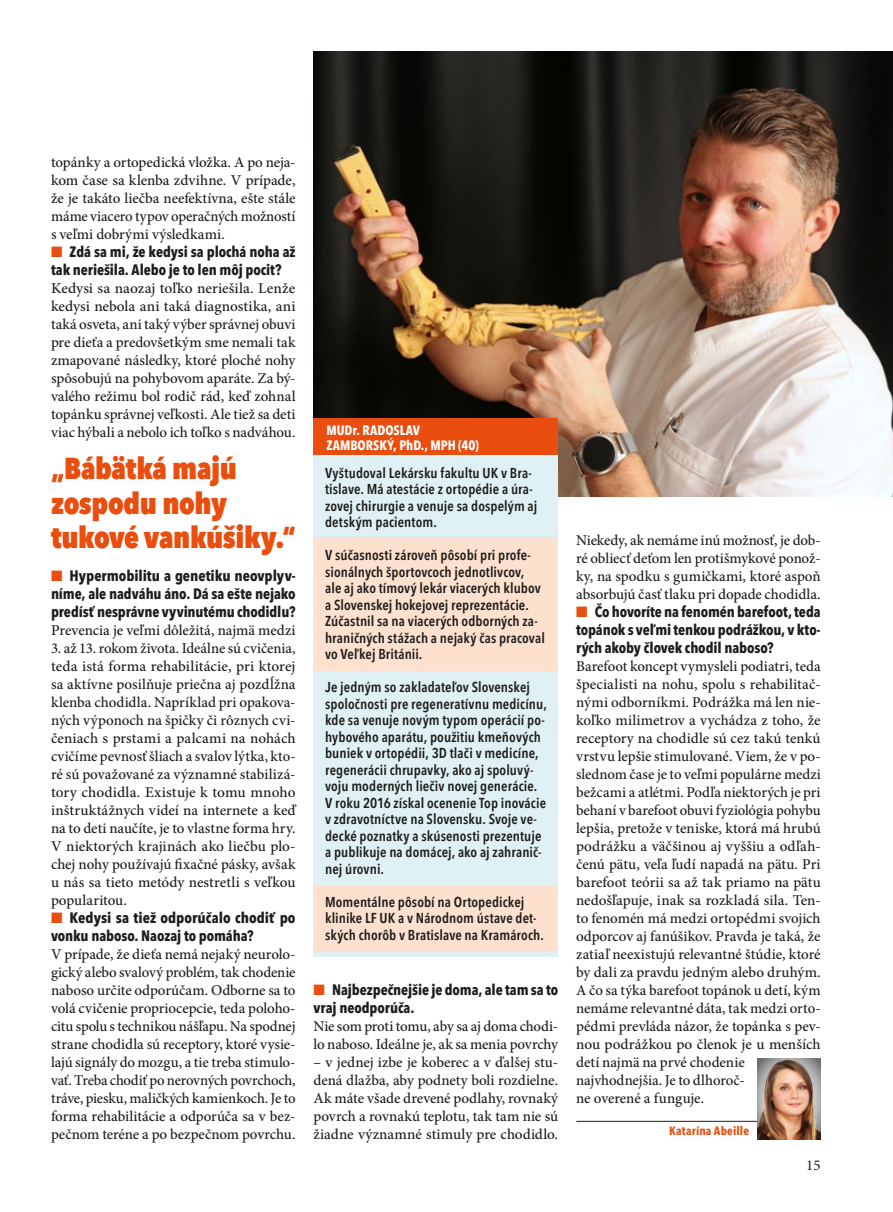
<style>
.page{position:relative;width:893px;height:1212px;background:#fff}
.page>*{position:absolute;margin:0;border:0;box-sizing:border-box;transform-origin:0 0}
.t1{font:800 condensed 30px/34.5px "Avenir Next LT Pro";letter-spacing:-.015em;color:#e94e0f}
.t2{font:500 15px/18px "Minion Pro";color:#1d1d1b;text-align:justify}
.t3{font:700 condensed 15px/18px "Avenir Next LT Pro";letter-spacing:-.005em;color:#1d1d1b}
.t4{font:15px "Minion Pro";color:#1d1d1b}
.t5{font:600 condensed 14.25px/16.5px "Avenir Next LT Pro";letter-spacing:.005em;color:#1d1d1b}
.t6{font:700 condensed 13.5px/15px "Avenir Next LT Pro";letter-spacing:.005em;color:#fff}
.t7{font:700 condensed 12px "Avenir Next LT Pro";letter-spacing:.01em;color:#e94e0f}
.s1{color:#e94e0f}
</style>
<div class="page">
<img style="left:314px;top:51px;width:579px;height:445px">
<div style="left:314px;top:419px;width:244px;height:537px;background:#e0f1f5"></div>
<div style="left:314px;top:419px;width:244px;height:36px;background:#e94e0f"></div>
<div style="left:314px;top:537px;width:244px;height:133px;background:#fde0ce"></div>
<div style="left:314px;top:886px;width:244px;height:66px;background:#fde0ce"></div>
<hr style="left:576px;top:1121px;width:244px;height:1px;background:#1d1d1b">
<img style="left:757px;top:1058px;width:64px;height:82px">
<p class="t2" style="left:51px;top:153px;width:246px">topánky a ortopedická vložka. A po neja&shy;kom čase sa klenba zdvihne. V prípade, že je takáto liečba neefektívna, ešte stále máme viacero typov operačných možností s veľmi dobrými výsledkami.</p>
<p class="t3" style="left:51px;top:242px;width:246px"><span class="s1">■</span> Zdá sa mi, že kedysi sa plochá noha až tak neriešila. Alebo je to len môj pocit?</p>
<p class="t2" style="left:51px;top:279px;width:246px">Kedysi sa naozaj toľko neriešila. Lenže kedysi nebola ani taká diagnostika, ani taká osveta, ani taký výber správnej obuvi pre dieťa a predovšetkým sme nemali tak zmapované následky, ktoré ploché nohy spôsobujú na pohybovom aparáte. Za bý&shy;valého režimu bol rodič rád, keď zohnal topánku správnej veľkosti. Ale tiež sa deti viac hýbali a nebolo ich toľko s nadváhou.</p>
<h1 class="t1" style="left:51px;top:451px;width:246px">„Bábätká majú zospodu nohy tukové vankúšiky.“</h1>
<p class="t3" style="left:51px;top:566px;width:246px;text-align:justify"><span class="s1">■</span> Hypermobilitu a genetiku neovplyv&shy;níme, ale nadváhu áno. Dá sa ešte nejako predísť nesprávne vyvinutému chodidlu?</p>
<p class="t2" style="left:51px;top:621px;width:246px">Prevencia je veľmi dôležitá, najmä medzi</p>
<p class="t2" style="left:51px;top:639px;width:246px">3. až 13. rokom života. Ideálne sú cvičenia, teda istá forma rehabilitácie, pri ktorej sa aktívne posilňuje priečna aj pozdĺžna klenba chodidla. Napríklad pri opakova&shy;ných výponoch na špičky či rôznych cvi&shy;čeniach s prstami a palcami na nohách cvičíme pevnosť šliach a svalov lýtka, kto&shy;ré sú považované za významné stabilizá&shy;tory chodidla. Existuje k tomu mnoho inštruktážnych videí na internete a keď na to deti naučíte, je to vlastne forma hry.<br>V niektorých krajinách ako liečbu plo&shy;chej nohy používajú fixačné pásky, avšak u nás sa tieto metódy nestretli s veľkou popularitou.</p>
<p class="t3" style="left:51px;top:908px;width:246px"><span class="s1">■</span> Kedysi sa tiež odporúčalo chodiť po vonku naboso. Naozaj to pomáha?</p>
<p class="t2" style="left:51px;top:945px;width:246px">V prípade, že dieťa nemá nejaký neurolo&shy;gický alebo svalový problém, tak chodenie naboso určite odporúčam. Odborne sa to volá cvičenie propriocepcie, teda poloho&shy;citu spolu s technikou nášľapu. Na spodnej strane chodidla sú receptory, ktoré vysie&shy;lajú signály do mozgu, a tie treba stimulo&shy;vať. Treba chodiť po nerovných povrchoch, tráve, piesku, maličkých kamienkoch. Je to forma rehabilitácie a odporúča sa v bez&shy;pečnom teréne a po bezpečnom povrchu.</p>
<p class="t6" style="left:326px;top:422px;width:52px">MUDr. Radoslav<br>Zamborský</p>
<p class="t6" style="left:393px;top:437px;width:87px">, PhD., MPH (40)</p>
<p class="t5" style="left:325px;top:464px;width:214px">Vyštudoval Lekársku fakultu UK v Bra&shy;tislave. Má atestácie z ortopédie a úra&shy;zovej chirurgie a venuje sa dospelým aj detským pacientom.</p>
<p class="t5" style="left:325px;top:547px;width:221px">V súčasnosti zároveň pôsobí pri profe&shy;sionálnych športovcoch jednotlivcov,<br>ale aj ako tímový lekár viacerých klubov a Slovenskej hokejovej reprezentácie.<br>Zúčastnil sa na viacerých odborných za&shy;hraničných stážach a nejaký čas pracoval vo Veľkej Británii.</p>
<p class="t5" style="left:325px;top:679px;width:223px">Je jedným so zakladateľov Slovenskej spoločnosti pre regeneratívnu medicínu, kde sa venuje novým typom operácií po&shy;hybového aparátu, použitiu kmeňových buniek v ortopédii, 3D tlači v medicíne, regenerácii chrupavky, ako aj spoluvý&shy;voju moderných liečiv novej generácie.<br>V roku 2016 získal ocenenie Top inovácie v zdravotníctve na Slovensku. Svoje ve&shy;decké poznatky a skúsenosti prezentuje a publikuje na domácej, ako aj zahranič&shy;nej úrovni.</p>
<p class="t5" style="left:325px;top:893px;width:220px">Momentálne pôsobí na Ortopedickej klinike LF UK a v Národnom ústave det&shy;ských chorôb v Bratislave na Kramároch.</p>
<p class="t3" style="left:314px;top:980px;width:246px"><span class="s1">■</span> Najbezpečnejšie je doma, ale tam sa to vraj neodporúča.</p>
<p class="t2" style="left:314px;top:1017px;width:246px">Nie som proti tomu, aby sa aj doma chodi&shy;lo naboso. Ideálne je, ak sa menia povrchy</p>
<p class="t2" style="left:314px;top:1053px;width:246px">– v jednej izbe je koberec a v ďalšej stu&shy;dená dlažba, aby podnety boli rozdielne.<br>Ak máte všade drevené podlahy, rovnaký povrch a rovnakú teplotu, tak tam nie sú žiadne významné stimuly pre chodidlo.</p>
<p class="t2" style="left:576px;top:531px;width:246px">Niekedy, ak nemáme inú možnosť, je dob&shy;ré obliecť deťom len protišmykové ponož&shy;ky, na spodku s gumičkami, ktoré aspoň absorbujú časť tlaku pri dopade chodidla.</p>
<p class="t3" style="left:576px;top:602px;width:246px;text-align:justify"><span class="s1">■</span> Čo hovoríte na fenomén barefoot, teda topánok s veľmi tenkou podrážkou, v kto&shy;rých akoby človek chodil naboso?</p>
<p class="t2" style="left:576px;top:657px;width:246px;text-align:left">Barefoot koncept vymysleli podiatri, teda špecialisti na nohu, spolu s rehabilitač&shy;nými odborníkmi. Podrážka má len nie&shy;koľko milimetrov a vychádza z toho, že receptory na chodidle sú cez takú tenkú vrstvu lepšie stimulované. Viem, že v po&shy;slednom čase je to veľmi populárne medzi bežcami a atlétmi. Podľa niektorých je pri behaní v barefoot obuvi fyziológia pohybu lepšia, pretože v teniske, ktorá má hrubú podrážku a väčšinou aj vyššiu a odľah&shy;čenú pätu, veľa ľudí napadá na pätu. Pri barefoot teórii sa až tak priamo na pätu nedošľapuje, inak sa rozkladá sila. Ten&shy;to fenomén má medzi ortopédmi svojich odporcov aj fanúšikov. Pravda je taká, že zatiaľ neexistujú relevantné štúdie, ktoré by dali za pravdu jedným alebo druhým.<br>A čo sa týka barefoot topánok u detí, kým nemáme relevantné dáta, tak medzi orto&shy;pédmi prevláda názor, že topánka s pev&shy;nou podrážkou po členok je u menších detí najmä na prvé chodenie najvhodnejšia. Je to dlhoroč-<br>ne overené a funguje.</p>
<p class="t7" style="left:669px;top:1124px;width:81px">Katarína Abeille</p>
<p class="t4" style="left:806px;top:1155px;width:16px">15</p>
</div>
